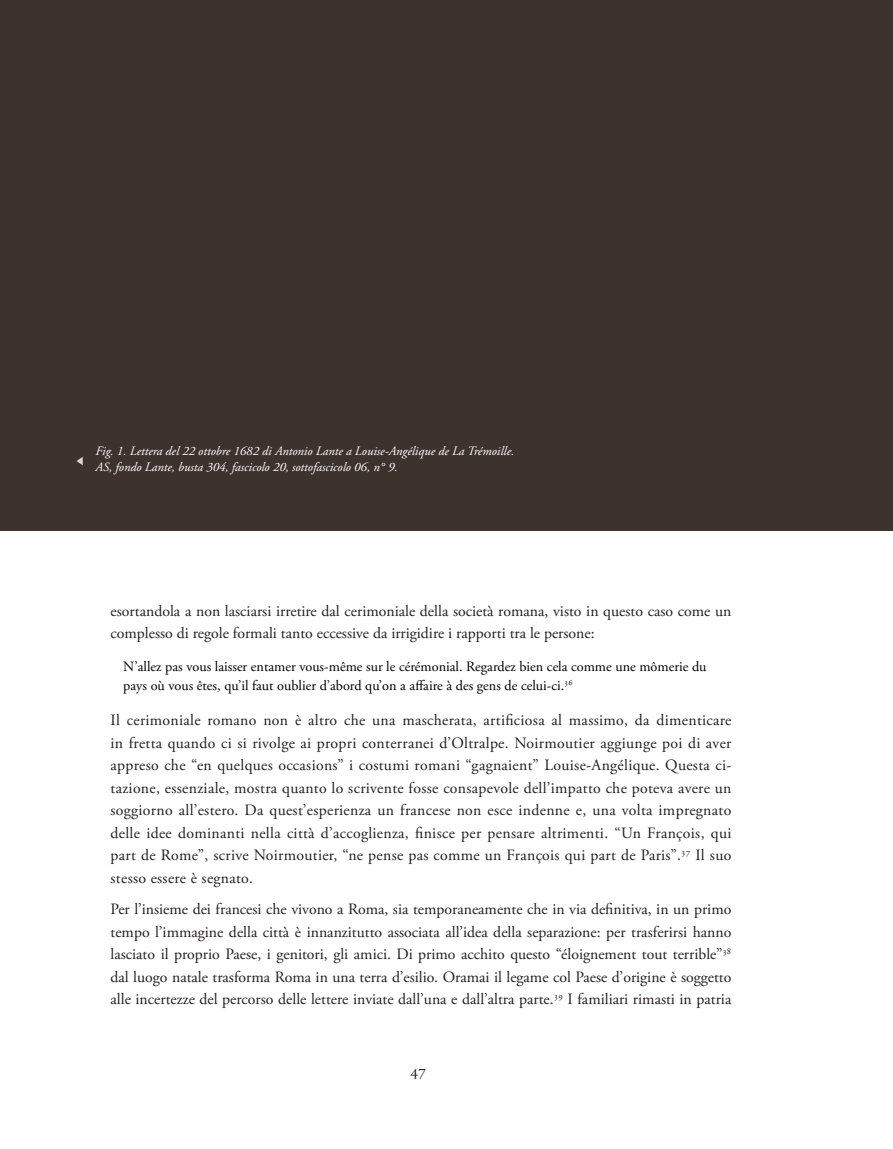
<style>
.page{position:relative;width:893px;height:1149px;background:#fff}
.page>*{position:absolute;margin:0;border:0;box-sizing:border-box;transform-origin:0 0}
.t1{font:16.5px "Adobe Garamond Pro";color:#231f20}
.t2{font:15.75px/22.5px "Adobe Garamond Pro";color:#231f20;text-align:justify}
.t3{font:14.25px/19.5px "Adobe Garamond Pro";color:#000}
.t4{font:italic 12.75px/15.8px "Adobe Garamond Pro";color:#fff}
.s1{font-style:inherit}
</style>
<div class="page">
<div style="left:0;top:0;width:893px;height:530px;background:#3e322f"></div>
<svg style="left:77px;top:457px;width:6px;height:8px"></svg>
<p class="t4" style="left:96px;top:443px;width:420px">Fig. <span class="s1">1</span>. Lettera del <span class="s1">22</span> ottobre <span class="s1">1682</span> di Antonio Lante a Louise-Angélique de La Trémoille.<br>AS, fondo Lante, busta <span class="s1">304</span>, fascicolo <span class="s1">20</span>, sottofascicolo <span class="s1">06</span>, n° <span class="s1">9</span>.</p>
<p class="t2" style="left:111px;top:600px;width:622px">esortandola a non lasciarsi irretire dal cerimoniale della società romana, visto in questo caso come un complesso di regole formali tanto eccessive da irrigidire i rapporti tra le persone:</p>
<p class="t3" style="left:123px;top:656px;width:585px">N’allez pas vous laisser entamer vous-même sur le cérémonial. Regardez bien cela comme une mômerie du pays où vous êtes, qu’il faut oublier d’abord qu’on a affaire à des gens de celui-ci.<sup>36</sup></p>
<p class="t2" style="left:111px;top:709px;width:622px">Il cerimoniale romano non è altro che una mascherata, artificiosa al massimo, da dimenticare in fretta quando ci si rivolge ai propri conterranei d’Oltralpe. Noirmoutier aggiunge poi di aver appreso che “en quelques occasions” i costumi romani “gagnaient” Louise-Angélique. Questa ci&shy;tazione, essenziale, mostra quanto lo scrivente fosse consapevole dell’impatto che poteva avere un soggiorno all’estero. Da quest’esperienza un francese non esce indenne e, una volta impregnato delle idee dominanti nella città d’accoglienza, finisce per pensare altrimenti. “Un François, qui part de Rome”, scrive Noirmoutier, “ne pense pas comme un François qui part de Paris”.<sup>37</sup> Il suo stesso essere è segnato.</p>
<p class="t2" style="left:111px;top:898px;width:622px">Per l’insieme dei francesi che vivono a Roma, sia temporaneamente che in via definitiva, in un primo tempo l’immagine della città è innanzitutto associata all’idea della separazione: per trasferirsi hanno lasciato il proprio Paese, i genitori, gli amici. Di primo acchito questo “éloignement tout terrible”<sup>38 </sup>dal luogo natale trasforma Roma in una terra d’esilio. Oramai il legame col Paese d’origine è soggetto alle incertezze del percorso delle lettere inviate dall’una e dall’altra parte.<sup>39</sup> I familiari rimasti in patria</p>
<p class="t1" style="left:410px;top:1060px;width:18px">47</p>
</div>
